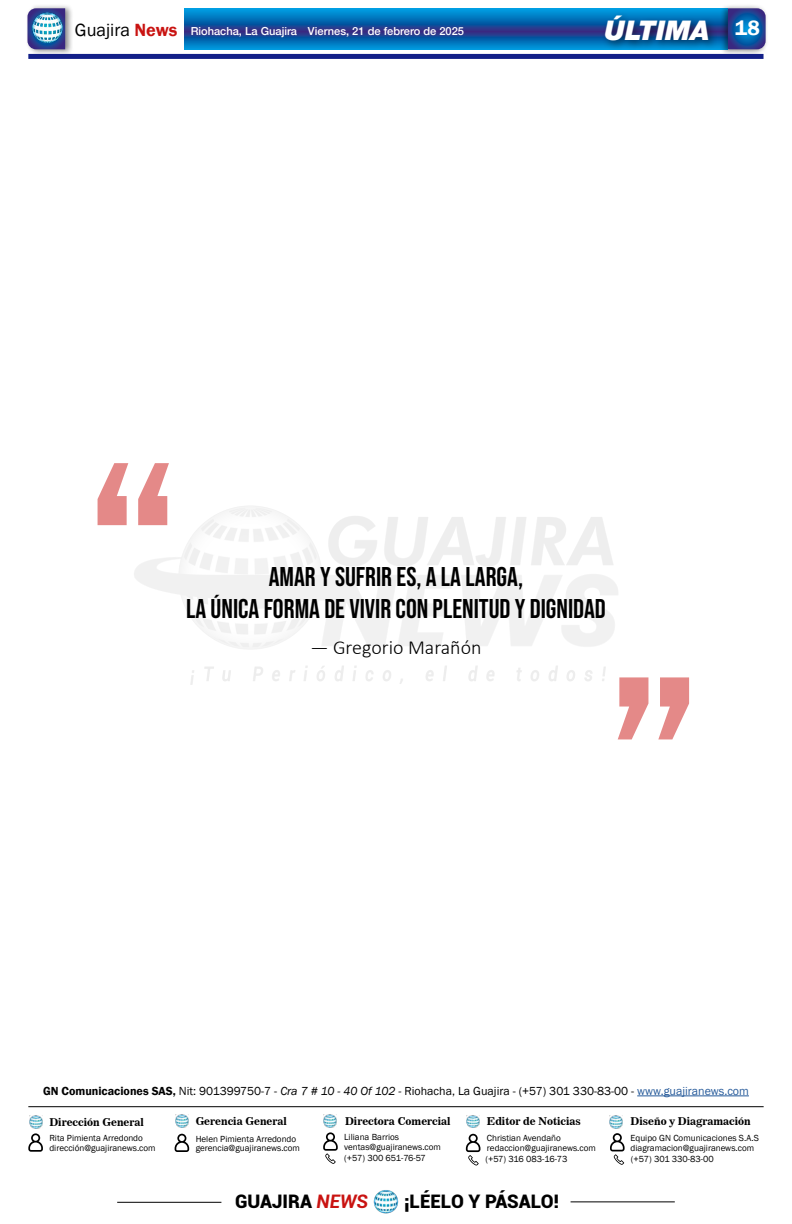
<style>
.page{position:relative;width:792px;height:1224px;background:#fff}
.page>*{position:absolute;margin:0;border:0;box-sizing:border-box;transform-origin:0 0}
.t1{font:274.7px "Bebas Neue";color:#c91311}
.t2{font:27px/32px "Bebas Neue";color:#000;text-align:center}
.t3{font:italic 900 27px "Helvetica Neue";color:#fff}
.t4{font:300 20px "Calibri";color:#000}
.t5{font:900 18.7px "Roboto";color:#000}
.t6{font:18.2px "Franklin Gothic";color:#000}
.t7{font:12px "Franklin Gothic";color:#000}
.t8{font:500 11.1px "Helvetica 65";color:#fff}
.t9{font:10.6px "News 706 BT Bold C";color:#000}
.t10{font:9.1px/9.8px "Franklin Gothic";color:#000}
.t11{font:9.1px "Franklin Gothic";letter-spacing:-.035em;color:#000}
.t12{font:9.1px "Franklin Gothic";letter-spacing:-.045em;color:#000}
.s1{font-weight:600;color:#c91311}
.s2{font-weight:600}
.s3{font-style:italic}
.s4{color:#275b9b}
.s5{font-weight:700;font-style:italic;color:#c91311}
</style>
<div class="page">
<hr style="left:117px;top:1202px;width:104px;height:1px;background:#000">
<hr style="left:571px;top:1201px;width:104px;height:1px;background:#000">
<img style="left:374px;top:1190px;width:24px;height:24px">
<svg style="left:28px;top:1115px;width:15px;height:37px"></svg>
<svg style="left:175px;top:1134px;width:14px;height:18px"></svg>
<svg style="left:175px;top:1115px;width:13px;height:13px"></svg>
<svg style="left:466px;top:1134px;width:14px;height:31px"></svg>
<svg style="left:467px;top:1115px;width:13px;height:13px"></svg>
<svg style="left:323px;top:1115px;width:15px;height:49px"></svg>
<hr style="left:28px;top:1106px;width:736px;height:1px;background:#000">
<hr style="left:637px;top:1096px;width:112px;height:1px;background:#275b9b">
<svg style="left:610px;top:1115px;width:15px;height:50px"></svg>
<svg style="left:185px;top:8px;width:535px;height:41px;background:#0b68b2"></svg>
<div style="left:25px;top:3px;width:49px;height:52px;background:#000;opacity:.45"></div>
<svg style="left:27px;top:8px;width:38px;height:41px"></svg>
<div style="left:720px;top:3px;width:48px;height:52px;background:#000;opacity:.45"></div>
<svg style="left:728px;top:8px;width:38px;height:41px;background:#1d57a2"></svg>
<img style="left:31px;top:11px;width:32px;height:32px">
<div style="left:28px;top:54px;width:736px;height:5px;background:#121f88"></div>
<div style="left:601px;top:11px;width:117px;height:40px;background:#000;opacity:.45"></div>
<h3 class="t6" style="left:75px;top:19px;width:104px">Guajira <span class="s1">News</span></h3>
<p class="t8" style="left:191px;top:25px;width:275px">Riohacha, La Guajira Viernes, 21 de febrero de 2025</p>
<h2 class="t3" style="left:605px;top:14px;width:157px">ÚLTIMA <sup>18</sup></h2>
<h1 class="t1" style="left:86px;top:405px;width:94px">“</h1>
<h2 class="t2" style="left:186px;top:561px;width:421px">AMAR Y SUFRIR ES, A LA LARGA,<br>LA ÚNICA FORMA DE VIVIR CON PLENITUD Y DIGNIDAD</h2>
<h3 class="t4" style="left:310px;top:635px;width:173px">— Gregorio Marañón</h3>
<h1 class="t1" style="left:700px;top:798px;width:94px;rotate:-180deg">“</h1>
<h3 class="t7" style="left:43px;top:1084px;width:707px"><span class="s2">GN Comunicaciones SAS,</span> Nit: 901399750-7 - <span class="s3">Cra 7 # 10 - 40 Of 102 -</span> Riohacha, La Guajira - (+57) 301 330-83-00 - <span class="s4">www.guajiranews.com</span></h3>
<p class="t9" style="left:49px;top:1116px;width:96px">Dirección General</p>
<p class="t10" style="left:49px;top:1133px;width:108px">Rita Pimienta Arredondo dirección@guajiranews.com</p>
<p class="t9" style="left:196px;top:1115px;width:93px">Gerencia General</p>
<p class="t10" style="left:196px;top:1134px;width:106px;line-height:9.4px">Helen Pimienta Arredondo gerencia@guajiranews.com</p>
<p class="t9" style="left:345px;top:1115px;width:107px">Directora Comercial</p>
<p class="t10" style="left:344px;top:1132px;width:98px">Liliana Barrios ventas@guajiranews.com</p>
<p class="t12" style="left:344px;top:1152px;width:83px">(+57) 300 651-76-57</p>
<p class="t9" style="left:487px;top:1115px;width:95px">Editor de Noticias</p>
<p class="t10" style="left:487px;top:1133px;width:111px;line-height:10.1px">Christian Avendaño redaccion@guajiranews.com</p>
<p class="t11" style="left:485px;top:1154px;width:84px">(+57) 316 083-16-73</p>
<h3 class="t5" style="left:235px;top:1189px;width:134px">GUAJIRA <span class="s5">NEWS</span></h3>
<h3 class="t5" style="left:404px;top:1189px;width:157px">¡LÉELO Y PÁSALO!</h3>
<p class="t9" style="left:631px;top:1115px;width:122px">Diseño y Diagramación</p>
<p class="t10" style="left:631px;top:1133px;width:130px">Equipo GN Comunicaciones S.A.S diagramacion@guajiranews.com</p>
<p class="t10" style="left:631px;top:1155px;width:84px">(+57) 301 330-83-00</p>
</div>
